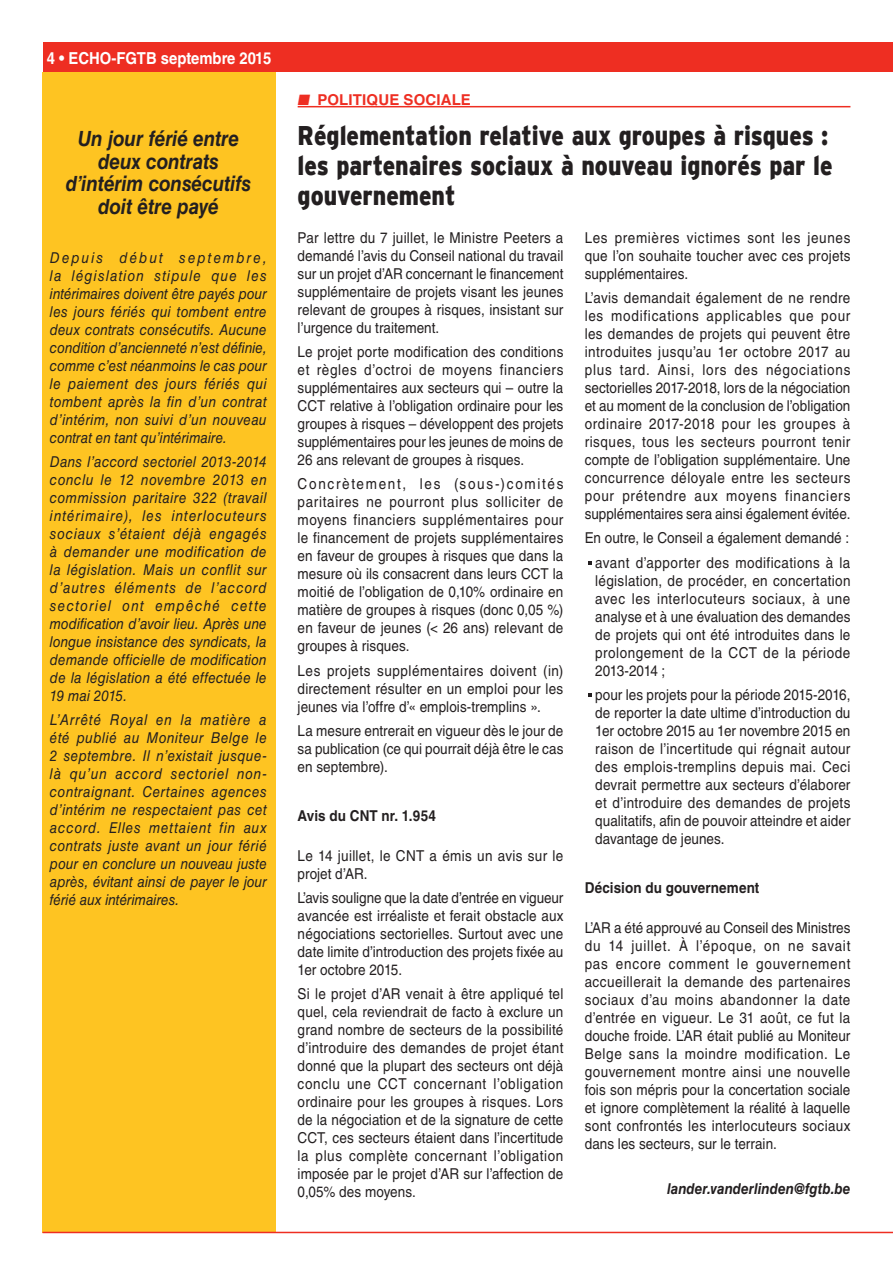
<style>
.page{position:relative;width:893px;height:1263px;background:#fff}
.page>*{position:absolute;margin:0;border:0;box-sizing:border-box;transform-origin:0 0}
.TITEL_18_20{font:900 27px/30px "Interstate";color:#231f20;scale:.85 1}
.KADERTEKST_10_12{font:italic 700 21px/22.5px "Helvetica LT Std";letter-spacing:-.005em;color:#231f20;text-align:center;scale:.9 1}
.t1{font:700 16.5px "Helvetica LT Std";color:#fff;scale:.9 1}
.BODY_ECHO_10_12{font:15px/18px "Helvetica LT Std";letter-spacing:.005em;color:#231f20;text-align:justify;scale:.9 1}
.KADERTEKST_10_12-2{font:italic 15px/18px "Helvetica LT Std";letter-spacing:.01em;color:#231f20;text-align:justify;scale:.9 1}
.BODY_ECHO_10_12-2{font:700 15px "Helvetica LT Std";letter-spacing:.005em;color:#231f20;scale:.9 1}
.BODY_ECHO_10_12-3{font:italic 700 15px "Helvetica LT Std";letter-spacing:.005em;color:#231f20;scale:.9 1}
.t2{font:700 15px "Helvetica LT Std";letter-spacing:.01em;color:#ee2e22}
</style>
<div class="page">
<div style="left:43px;top:43px;width:850px;height:29px;background:#ee2e22"></div>
<div style="left:43px;top:72px;width:233px;height:1161px;background:#fec422"></div>
<hr style="left:43px;top:1232px;width:850px;height:1px;background:#ee2e22">
<hr style="left:298px;top:106px;width:552px;height:1px;background:#ee2e22">
<svg style="left:588px;top:561px;width:4px;height:3px"></svg>
<svg style="left:588px;top:693px;width:4px;height:4px"></svg>
<p class="t1" style="left:47px;top:48px;width:251px">4 • ECHO-FGTB septembre 2015</p>
<p class="KADERTEKST_10_12" style="left:66px;top:127px;width:207px">Un jour férié entre deux contrats d’intérim consécutifs doit être payé</p>
<p class="KADERTEKST_10_12-2" style="left:50px;top:248px;width:242px">Depuis début septembre, la législation stipule que les intérimaires doivent être payés pour les jours fériés qui tombent entre deux contrats consécutifs. Aucune condition d’ancienneté n’est définie, comme c’est néanmoins le cas pour le paiement des jours fériés qui tombent après la fin d’un contrat d’intérim, non suivi d’un nouveau contrat en tant qu’intérimaire.</p>
<p class="KADERTEKST_10_12-2" style="left:50px;top:453px;width:242px">Dans l’accord sectoriel 2013-2014 conclu le 12 novembre 2013 en commission paritaire 322 (travail intérimaire), les interlocuteurs sociaux s’étaient déjà engagés à demander une modification de la législation. Mais un conflit sur d’autres éléments de l’accord sectoriel ont empêché cette modification d’avoir lieu. Après une longue insistance des syndicats, la demande officielle de modification de la législation a été effectuée le 19 mai 2015.</p>
<p class="KADERTEKST_10_12-2" style="left:50px;top:711px;width:242px">L’Arrêté Royal en la matière a été publié au Moniteur Belge le 2 septembre. Il n’existait jusque&shy;là qu’un accord sectoriel non&shy;contraignant. Certaines agences d’intérim ne respectaient pas cet accord. Elles mettaient fin aux contrats juste avant un jour férié pour en conclure un nouveau juste après, évitant ainsi de payer le jour férié aux intérimaires.</p>
<p class="t2" style="left:298px;top:90px;width:175px">■ POLITIQUE SOCIALE</p>
<p class="TITEL_18_20" style="left:298px;top:120px;width:631px">Réglementation relative aux groupes à risques : les partenaires sociaux à nouveau ignorés par le gouvernement</p>
<p class="BODY_ECHO_10_12" style="left:298px;top:228px;width:297px">Par lettre du 7 juillet, le Ministre Peeters a demandé l’avis du Conseil national du travail sur un projet d’AR concernant le financement supplémentaire de projets visant les jeunes relevant de groupes à risques, insistant sur l’urgence du traitement.</p>
<p class="BODY_ECHO_10_12" style="left:298px;top:343px;width:297px">Le projet porte modification des conditions et règles d’octroi de moyens financiers supplémentaires aux secteurs qui – outre la CCT relative à l’obligation ordinaire pour les groupes à risques – développent des projets supplémentaires pour les jeunes de moins de 26 ans relevant de groupes à risques.</p>
<p class="BODY_ECHO_10_12" style="left:298px;top:475px;width:297px">Concrètement, les (sous-)comités paritaires ne pourront plus solliciter de moyens financiers supplémentaires pour le financement de projets supplémentaires en faveur de groupes à risques que dans la mesure où ils consacrent dans leurs CCT la moitié de l’obligation de 0,10% ordinaire en matière de groupes à risques (donc 0,05 %) en faveur de jeunes (&lt; 26 ans) relevant de groupes à risques.</p>
<p class="BODY_ECHO_10_12" style="left:298px;top:661px;width:297px">Les projets supplémentaires doivent (in) directement résulter en un emploi pour les jeunes via l’offre d’« emplois-tremplins ».</p>
<p class="BODY_ECHO_10_12" style="left:298px;top:722px;width:297px">La mesure entrerait en vigueur dès le jour de sa publication (ce qui pourrait déjà être le cas en septembre).</p>
<p class="BODY_ECHO_10_12-2" style="left:298px;top:806px;width:155px">Avis du CNT nr. 1.954</p>
<p class="BODY_ECHO_10_12" style="left:298px;top:846px;width:297px">Le 14 juillet, le CNT a émis un avis sur le projet d’AR.</p>
<p class="BODY_ECHO_10_12" style="left:298px;top:889px;width:297px">L’avis souligne que la date d’entrée en vigueur avancée est irréaliste et ferait obstacle aux négociations sectorielles. Surtout avec une date limite d’introduction des projets fixée au 1er octobre 2015.</p>
<p class="BODY_ECHO_10_12" style="left:298px;top:985px;width:297px">Si le projet d’AR venait à être appliqué tel quel, cela reviendrait de facto à exclure un grand nombre de secteurs de la possibilité d’introduire des demandes de projet étant donné que la plupart des secteurs ont déjà conclu une CCT concernant l’obligation ordinaire pour les groupes à risques. Lors de la négociation et de la signature de cette CCT, ces secteurs étaient dans l’incertitude la plus complète concernant l’obligation imposée par le projet d’AR sur l’affection de 0,05% des moyens.</p>
<p class="BODY_ECHO_10_12" style="left:585px;top:228px;width:297px">Les premières victimes sont les jeunes que l’on souhaite toucher avec ces projets supplémentaires.</p>
<p class="BODY_ECHO_10_12" style="left:585px;top:289px;width:297px">L’avis demandait également de ne rendre les modifications applicables que pour les demandes de projets qui peuvent être introduites jusqu’au 1er octobre 2017 au plus tard. Ainsi, lors des négociations sectorielles 2017-2018, lors de la négociation et au moment de la conclusion de l’obligation ordinaire 2017-2018 pour les groupes à risques, tous les secteurs pourront tenir compte de l’obligation supplémentaire. Une concurrence déloyale entre les secteurs pour prétendre aux moyens financiers supplémentaires sera ainsi également évitée.</p>
<p class="BODY_ECHO_10_12" style="left:585px;top:529px;width:295px">En outre, le Conseil a également demandé :</p>
<p class="BODY_ECHO_10_12" style="left:595px;top:553px;width:285px">avant d’apporter des modifications à la législation, de procéder, en concertation avec les interlocuteurs sociaux, à une analyse et à une évaluation des demandes de projets qui ont été introduites dans le prolongement de la CCT de la période 2013-2014 ;</p>
<p class="BODY_ECHO_10_12" style="left:595px;top:686px;width:285px">pour les projets pour la période 2015-2016, de reporter la date ultime d’introduction du 1er octobre 2015 au 1er novembre 2015 en raison de l’incertitude qui régnait autour des emplois-tremplins depuis mai. Ceci devrait permettre aux secteurs d’élaborer et d’introduire des demandes de projets qualitatifs, afin de pouvoir atteindre et aider davantage de jeunes.</p>
<p class="BODY_ECHO_10_12-2" style="left:585px;top:878px;width:196px">Décision du gouvernement</p>
<p class="BODY_ECHO_10_12" style="left:585px;top:918px;width:297px">L’AR a été approuvé au Conseil des Ministres du 14 juillet. À l’époque, on ne savait pas encore comment le gouvernement accueillerait la demande des partenaires sociaux d’au moins abandonner la date d’entrée en vigueur. Le 31 août, ce fut la douche froide. L’AR était publié au Moniteur Belge sans la moindre modification. Le gouvernement montre ainsi une nouvelle fois son mépris pour la concertation sociale et ignore complètement la réalité à laquelle sont confrontés les interlocuteurs sociaux dans les secteurs, sur le terrain.</p>
<p class="BODY_ECHO_10_12-3" style="left:667px;top:1180px;width:205px">lander.vanderlinden@fgtb.be</p>
</div>
